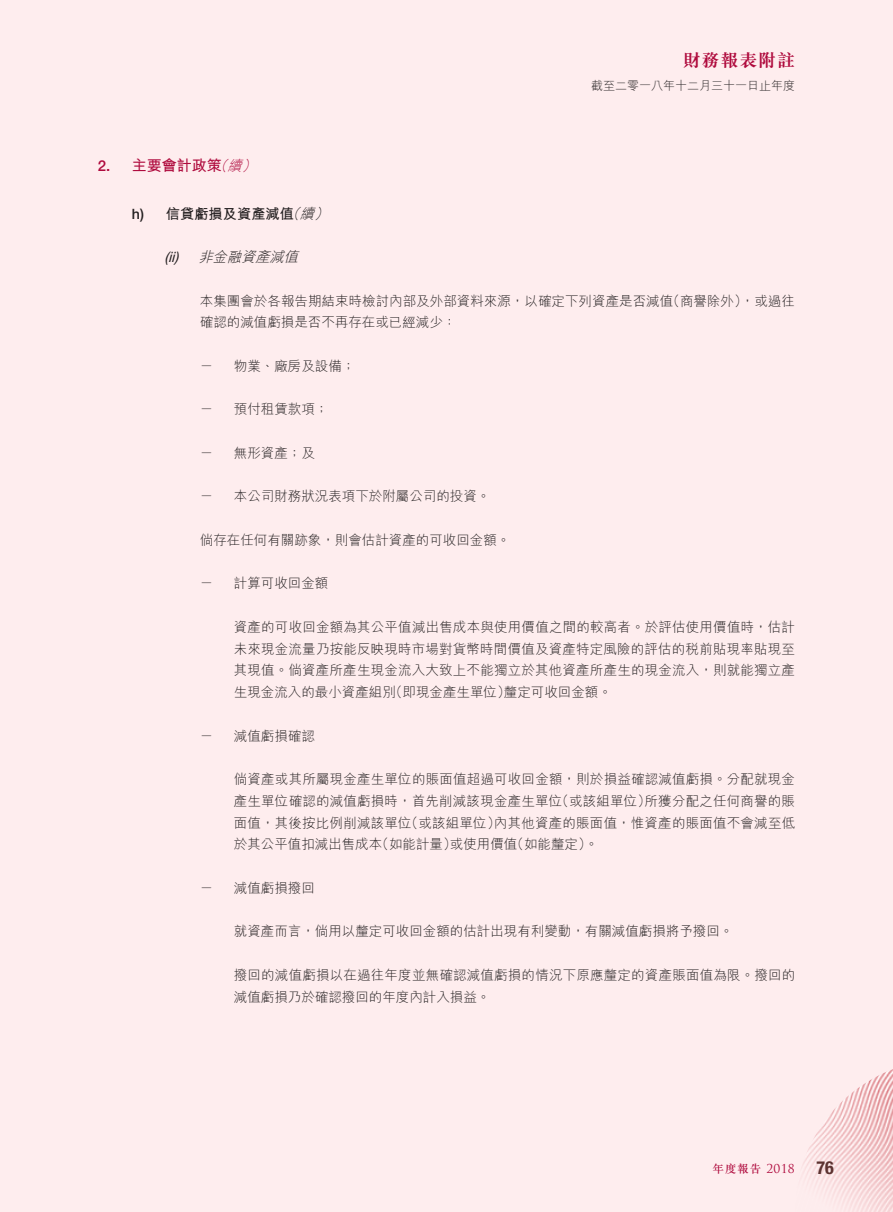
<style>
.page{position:relative;width:893px;height:1212px;background:#feedee}
.page>*{position:absolute;margin:0;border:0;box-sizing:border-box;transform-origin:0 0}
.t1{font:700 18px "M Sung HK";letter-spacing:.05em;color:#af0a3d}
.t2{font:700 condensed 18px "Helvetica Neue LT Std";color:#5c3331}
._3__標題{font:700 15px "M Hei HK";color:#af0a3d}
._3__標題-2{font:500 15px "Helvetica Neue LT Std";color:#af0a3d}
._4__副標題{font:700 14.25px "M Hei HK";color:#231f20}
._5__副副標題{font:italic 300 14.25px "M Hei HK";color:#231f20}
._5__副副標題-2{font:italic 14.25px "Helvetica Neue LT Std";color:#231f20}
._3__標題-3{font:italic 300 14.25px "M Hei HK";color:#af0a3d}
._4__副標題-2{font:italic 300 14.25px "M Hei HK";color:#231f20}
._4__副標題-3{font:500 14.25px "Helvetica Neue LT Std";color:#231f20}
._1__內文{font:300 13.5px/21.8px "M Hei HK";letter-spacing:.015em;color:#231f20}
.t3{font:300 12px "M Hei HK";color:#231f20}
.t4{font:500 11.25px "M Sung HK";color:#af0a3d}
.s1{font-weight:300;font-style:italic;font-size:14.25px}
.s2{font-weight:300;font-style:italic}
.s3{font-family:"Trajan Pro";font-weight:400;font-size:12px}
</style>
<div class="page">
<img style="left:802px;top:1069px;width:91px;height:143px">
<h1 class="t1" style="left:683px;top:51px;width:114px">財務報表附註</h1>
<p class="t3" style="left:591px;top:79px;width:206px">截至二零一八年十二月三十一日止年度</p>
<p class="_3__標題-2" style="left:98px;top:156px;width:14px">2.</p>
<p class="_3__標題" style="left:132px;top:154px;width:115px">主要會計政策<span class="s1">續</span></p>
<p class="_3__標題-3" style="left:213px;top:158px;width:20px">（</p>
<p class="_3__標題-3" style="left:242px;top:158px;width:20px">(</p>
<p class="_4__副標題-3" style="left:132px;top:205px;width:14px">h)</p>
<p class="_4__副標題" style="left:166px;top:203px;width:153px">信貸虧損及資產減值<span class="s2">續</span></p>
<p class="_4__副標題-2" style="left:285px;top:206px;width:20px">（</p>
<p class="_4__副標題-2" style="left:314px;top:206px;width:20px">(</p>
<p class="_5__副副標題-2" style="left:164px;top:248px;width:16px">i i(</p>
<p class="_5__副副標題-2" style="left:174px;top:248px;width:5px">)</p>
<p class="_5__副副標題" style="left:198px;top:249px;width:105px">非金融資產減值</p>
<p class="_1__內文" style="left:666px;top:289px;width:130px">（商譽除外，）或過往</p>
<p class="_1__內文" style="left:200px;top:289px;width:475px">本集團會於各報告期結束時檢討內部及外部資料來源，以確定下列資產是否減值確認的減值虧損是否不再存在或已經減少：</p>
<p class="_1__內文" style="left:234px;top:355px;width:123px">物業、廠房及設備;</p>
<p class="_1__內文" style="left:200px;top:355px;width:15px">－</p>
<p class="_1__內文" style="left:200px;top:398px;width:15px">－</p>
<p class="_1__內文" style="left:200px;top:442px;width:15px">－</p>
<p class="_1__內文" style="left:234px;top:398px;width:96px">預付租賃款項;</p>
<p class="_1__內文" style="left:234px;top:442px;width:82px">無形資產；及</p>
<p class="_1__內文" style="left:234px;top:485px;width:258px">本公司財務狀況表項下於附屬公司的投資。</p>
<p class="_1__內文" style="left:200px;top:485px;width:15px">－</p>
<p class="_1__內文" style="left:200px;top:529px;width:312px">倘存在任何有關跡象，則會估計資產的可收回金額。</p>
<p class="_1__內文" style="left:234px;top:572px;width:96px">計算可收回金額</p>
<p class="_1__內文" style="left:200px;top:572px;width:15px">－</p>
<p class="_1__內文" style="left:200px;top:724px;width:15px">－</p>
<p class="_1__內文" style="left:200px;top:877px;width:15px">－</p>
<p class="_1__內文" style="left:234px;top:616px;width:563px">資產的可收回金額為其公平值減出售成本與使用價值之間的較高者。於評估使用價值時，估計</p>
<p class="_1__內文" style="left:234px;top:637px;width:563px">未來現金流量乃按能反映現時市場對貨幣時間價值及資產特定風險的評估的稅前貼現率貼現至</p>
<p class="_1__內文" style="left:234px;top:659px;width:563px">其現值。倘資產所產生現金流入大致上不能獨立於其他資產所產生的現金流入，則就能獨立產</p>
<p class="_1__內文" style="left:504px;top:681px;width:109px">釐定可收回金額。</p>
<p class="_1__內文" style="left:389px;top:681px;width:123px">（即現金產生單位）</p>
<p class="_1__內文" style="left:234px;top:681px;width:164px">生現金流入的最小資產組別</p>
<p class="_1__內文" style="left:234px;top:724px;width:82px">減值虧損確認</p>
<p class="_1__內文" style="left:234px;top:768px;width:563px;text-align:right">倘資產或其所屬現金產生單位的賬面值超過可收回金額，則於損益確認減值虧損。分配就現金所獲分配之任何商譽的賬</p>
<p class="_1__內文" style="left:494px;top:790px;width:303px;text-indent:-260px">產生單位確認的減值虧損時，首先削減該現金產生單位<br>內其他資產的賬面值，惟資產的賬面值不會減至低</p>
<p class="_1__內文" style="left:556px;top:790px;width:97px">（或該組單位）</p>
<p class="_1__內文" style="left:405px;top:811px;width:97px">（或該組單位）</p>
<p class="_1__內文" style="left:234px;top:811px;width:179px">面值，其後按比例削減該單位</p>
<p class="_1__內文" style="left:376px;top:833px;width:83px">（如能計量）</p>
<p class="_1__內文" style="left:511px;top:833px;width:89px">（如能釐定。(</p>
<p class="_1__內文" style="left:234px;top:833px;width:150px">於其公平值扣減出售成本</p>
<p class="_1__內文" style="left:234px;top:877px;width:82px">減值虧損撥回</p>
<p class="_1__內文" style="left:450px;top:833px;width:69px">或使用價值</p>
<p class="_1__內文" style="left:234px;top:920px;width:501px">就資產而言，倘用以釐定可收回金額的估計出現有利變動，有關減值虧損將予撥回。</p>
<p class="_1__內文" style="left:234px;top:964px;width:563px">撥回的減值虧損以在過往年度並無確認減值虧損的情況下原應釐定的資產賬面值為限。撥回的減值虧損乃於確認撥回的年度內計入損益。</p>
<p class="t4" style="left:713px;top:1161px;width:84px">年度報告 <span class="s3">2018</span></p>
<h1 class="t2" style="left:816px;top:1156px;width:19px">76</h1>
</div>
